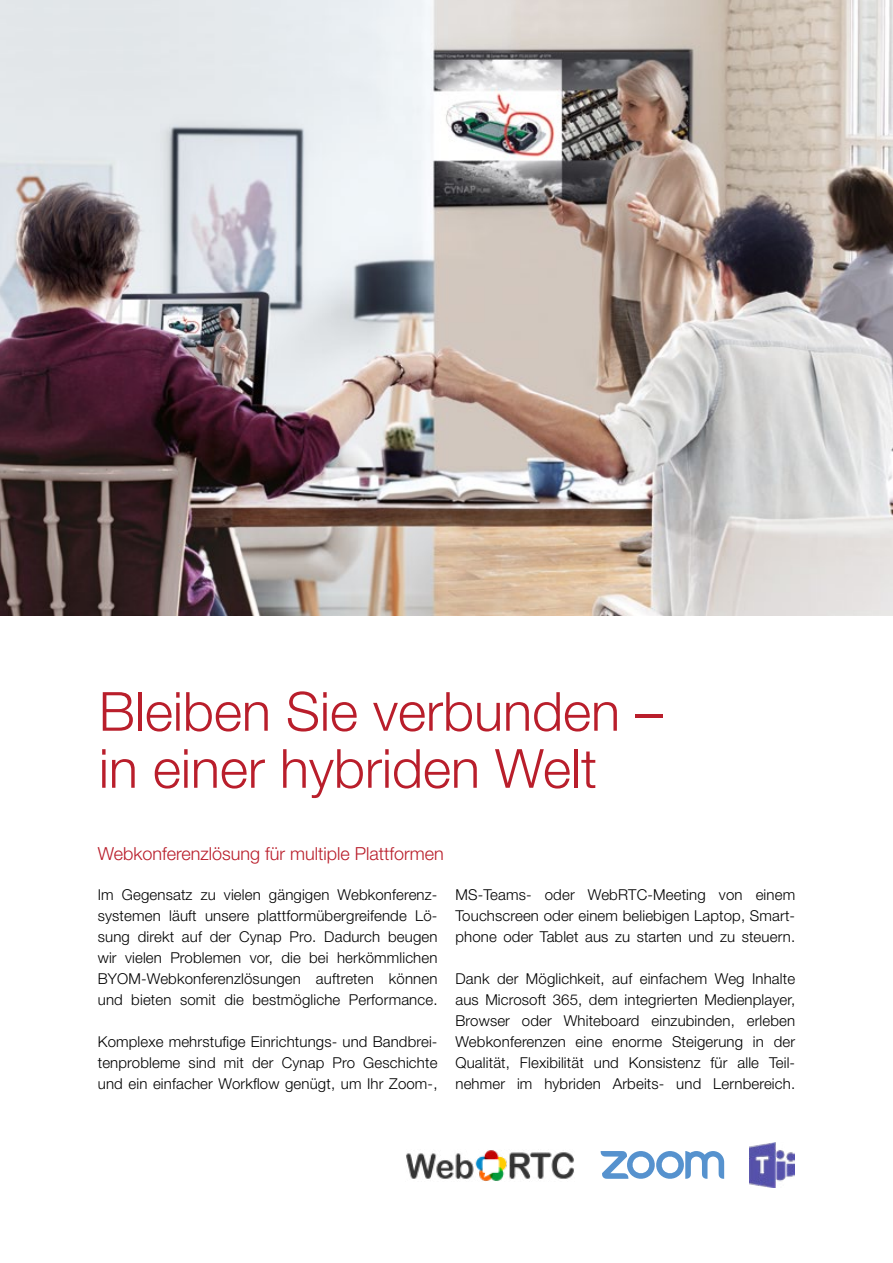
<style>
.page{position:relative;width:893px;height:1263px;background:#fff}
.page>*{position:absolute;margin:0;border:0;box-sizing:border-box;transform-origin:0 0}
.t1{font:300 54px/57px "Helvetica Neue LT Pro";color:#b91e2b}
.t2{font:300 18px "Helvetica Neue LT Pro";color:#b91e2b}
.t3{font:300 15px/21px "Helvetica Neue LT Pro";letter-spacing:.01em;color:#000;text-align:justify}
</style>
<div class="page">
<img style="left:0;top:0;width:893px;height:615px">
<svg style="left:601px;top:1151px;width:123px;height:28px"></svg>
<img style="left:749px;top:1143px;width:45px;height:44px">
<img style="left:406px;top:1150px;width:168px;height:31px">
<h1 class="t1" style="left:99px;top:682px;width:565px">Bleiben Sie verbunden – in einer hybriden Welt</h1>
<p class="t2" style="left:98px;top:843px;width:348px">Webkonferenzlösung für multiple Plattformen</p>
<p class="t3" style="left:98px;top:884px;width:341px">Im Gegensatz zu vielen gängigen Webkonferenz&shy;systemen läuft unsere plattformübergreifende Lö&shy;sung direkt auf der Cynap Pro. Dadurch beugen wir vielen Problemen vor, die bei herkömmlichen BYOM-Webkonferenzlösungen auftreten können und bieten somit die bestmögliche Performance.</p>
<p class="t3" style="left:98px;top:1031px;width:341px">Komplexe mehrstufige Einrichtungs- und Bandbrei&shy;tenprobleme sind mit der Cynap Pro Geschichte und ein einfacher Workflow genügt, um Ihr Zoom-,</p>
<p class="t3" style="left:455px;top:884px;width:341px">MS-Teams- oder WebRTC-Meeting von einem Touchscreen oder einem beliebigen Laptop, Smart&shy;phone oder Tablet aus zu starten und zu steuern.</p>
<p class="t3" style="left:455px;top:968px;width:341px">Dank der Möglichkeit, auf einfachem Weg Inhalte aus Microsoft 365, dem integrierten Medienplayer, Browser oder Whiteboard einzubinden, erleben Webkonferenzen eine enorme Steigerung in der Qualität, Flexibilität und Konsistenz für alle Teil&shy;nehmer im hybriden Arbeits- und Lernbereich.</p>
</div>
